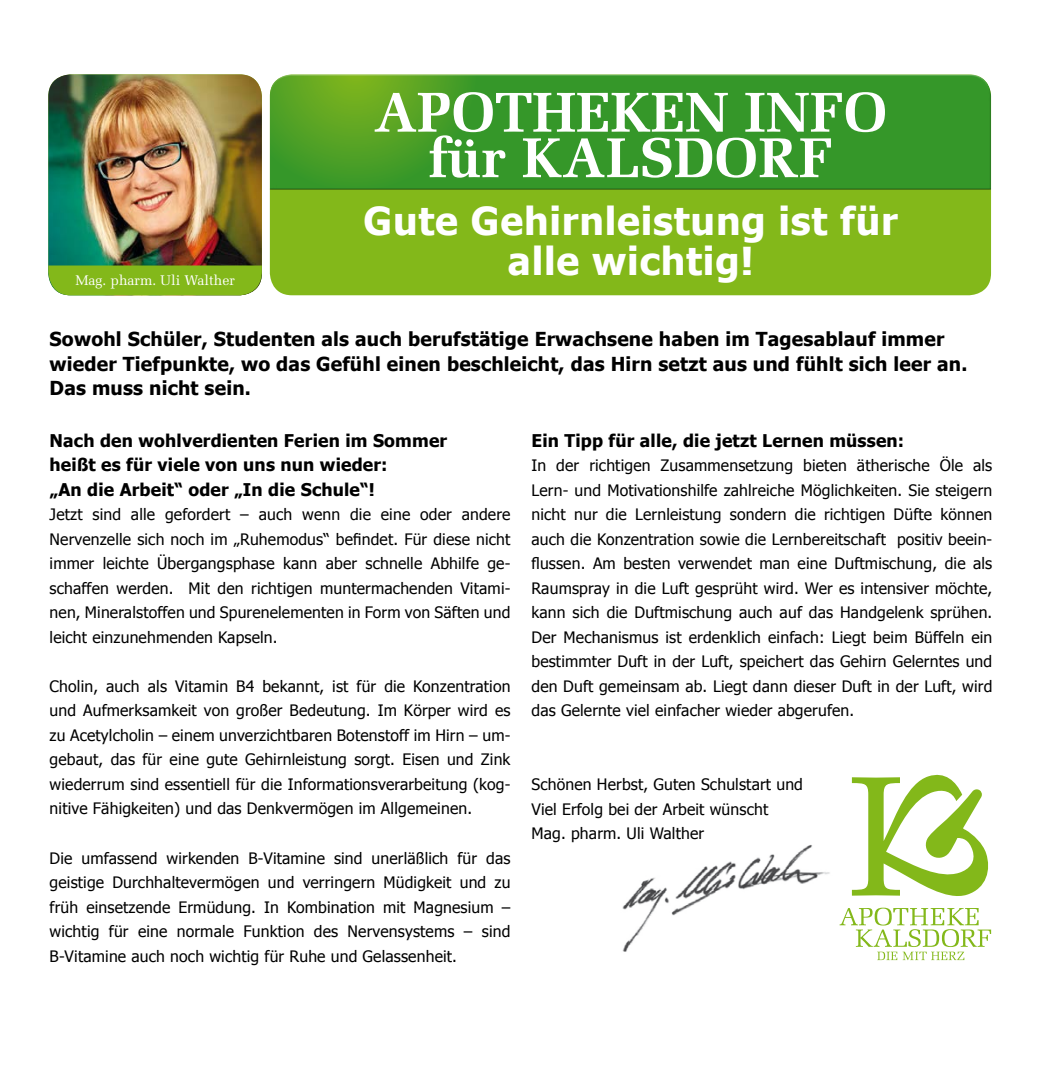
<style>
.page{position:relative;width:1042px;height:1067px;background:#fff}
.page>*{position:absolute;margin:0;border:0;box-sizing:border-box;transform-origin:0 0}
.t1{font:700 56px/45.5px "Melior";color:#fff;text-align:center}
.t2{font:700 38.5px/40.2px "Tahoma";letter-spacing:.02em;color:#fff;text-align:center}
.t3{font:700 19.25px/24.5px "Tahoma";letter-spacing:.01em;color:#000}
.t4{font:700 17.5px/24.5px "Tahoma";letter-spacing:.01em;color:#000}
.t5{font:15.75px/24.5px "Tahoma";letter-spacing:.01em;color:#000;text-align:justify}
.t6{font:14px "Melior";color:#fff}
</style>
<div class="page">
<img style="left:48px;top:74px;width:214px;height:191px">
<svg style="left:48px;top:265px;width:214px;height:30px;background:#84b721"></svg>
<div style="left:270px;top:74px;width:721px;height:221px;background:#83b81a;border-radius:22px"></div>
<div style="left:267px;top:73px;width:726px;height:115px;background:#fff;opacity:.45"></div>
<div style="left:267px;top:85px;width:726px;height:105px;background:#000;opacity:.75"></div>
<svg style="left:852px;top:774px;width:136px;height:122px"></svg>
<svg style="left:839px;top:907px;width:152px;height:53px"></svg>
<img style="left:622px;top:845px;width:208px;height:107px">
<p class="t6" style="left:75px;top:271px;width:161px">Mag. pharm. Uli Walther</p>
<h1 class="t1" style="left:374px;top:89px;width:515px">APOTHEKEN INFO für KALSDORF</h1>
<h2 class="t2" style="left:364px;top:198px;width:536px">Gute Gehirnleistung ist für alle wichtig!</h2>
<p class="t3" style="left:50px;top:325px;width:919px">Sowohl Schüler, Studenten als auch berufstätige Erwachsene haben im Tagesablauf immer wieder Tiefpunkte, wo das Gefühl einen beschleicht, das Hirn setzt aus und fühlt sich leer an.<br>Das muss nicht sein.</p>
<p class="t4" style="left:50px;top:427px;width:399px">Nach den wohlverdienten Ferien im Sommer heißt es für viele von uns nun wieder:<br>„An die Arbeit“ oder „In die Schule“!</p>
<p class="t5" style="left:50px;top:501px;width:462px">Jetzt sind alle gefordert – auch wenn die eine oder andere Nervenzelle sich noch im „Ruhemodus“ befindet. Für diese nicht immer leichte Übergangsphase kann aber schnelle Abhilfe ge&shy;schaffen werden. Mit den richtigen muntermachenden Vitami&shy;nen, Mineralstoffen und Spurenelementen in Form von Säften und leicht einzunehmenden Kapseln.</p>
<p class="t5" style="left:50px;top:673px;width:462px">Cholin, auch als Vitamin B4 bekannt, ist für die Konzentration und Aufmerksamkeit von großer Bedeutung. Im Körper wird es zu Acetylcholin – einem unverzichtbaren Botenstoff im Hirn – um&shy;gebaut, das für eine gute Gehirnleistung sorgt. Eisen und Zink wiederrum sind essentiell für die Informationsverarbeitung (kog&shy;nitive Fähigkeiten) und das Denkvermögen im Allgemeinen.</p>
<p class="t5" style="left:50px;top:844px;width:462px">Die umfassend wirkenden B-Vitamine sind unerläßlich für das geistige Durchhaltevermögen und verringern Müdigkeit und zu früh einsetzende Ermüdung. In Kombination mit Magnesium – wichtig für eine normale Funktion des Nervensystems – sind B-Vitamine auch noch wichtig für Ruhe und Gelassenheit.</p>
<p class="t4" style="left:531px;top:427px;width:374px">Ein Tipp für alle, die jetzt Lernen müssen:</p>
<p class="t5" style="left:531px;top:452px;width:462px">In der richtigen Zusammensetzung bieten ätherische Öle als Lern- und Motivationshilfe zahlreiche Möglichkeiten. Sie steigern nicht nur die Lernleistung sondern die richtigen Düfte können auch die Konzentration sowie die Lernbereitschaft positiv beein&shy;flussen. Am besten verwendet man eine Duftmischung, die als Raumspray in die Luft gesprüht wird. Wer es intensiver möchte, kann sich die Duftmischung auch auf das Handgelenk sprühen.<br>Der Mechanismus ist erdenklich einfach: Liegt beim Büffeln ein bestimmter Duft in der Luft, speichert das Gehirn Gelerntes und den Duft gemeinsam ab. Liegt dann dieser Duft in der Luft, wird das Gelernte viel einfacher wieder abgerufen.</p>
<p class="t5" style="left:531px;top:771px;width:273px;text-align:left">Schönen Herbst, Guten Schulstart und<br>Viel Erfolg bei der Arbeit wünscht<br>Mag. pharm. Uli Walther</p>
</div>
